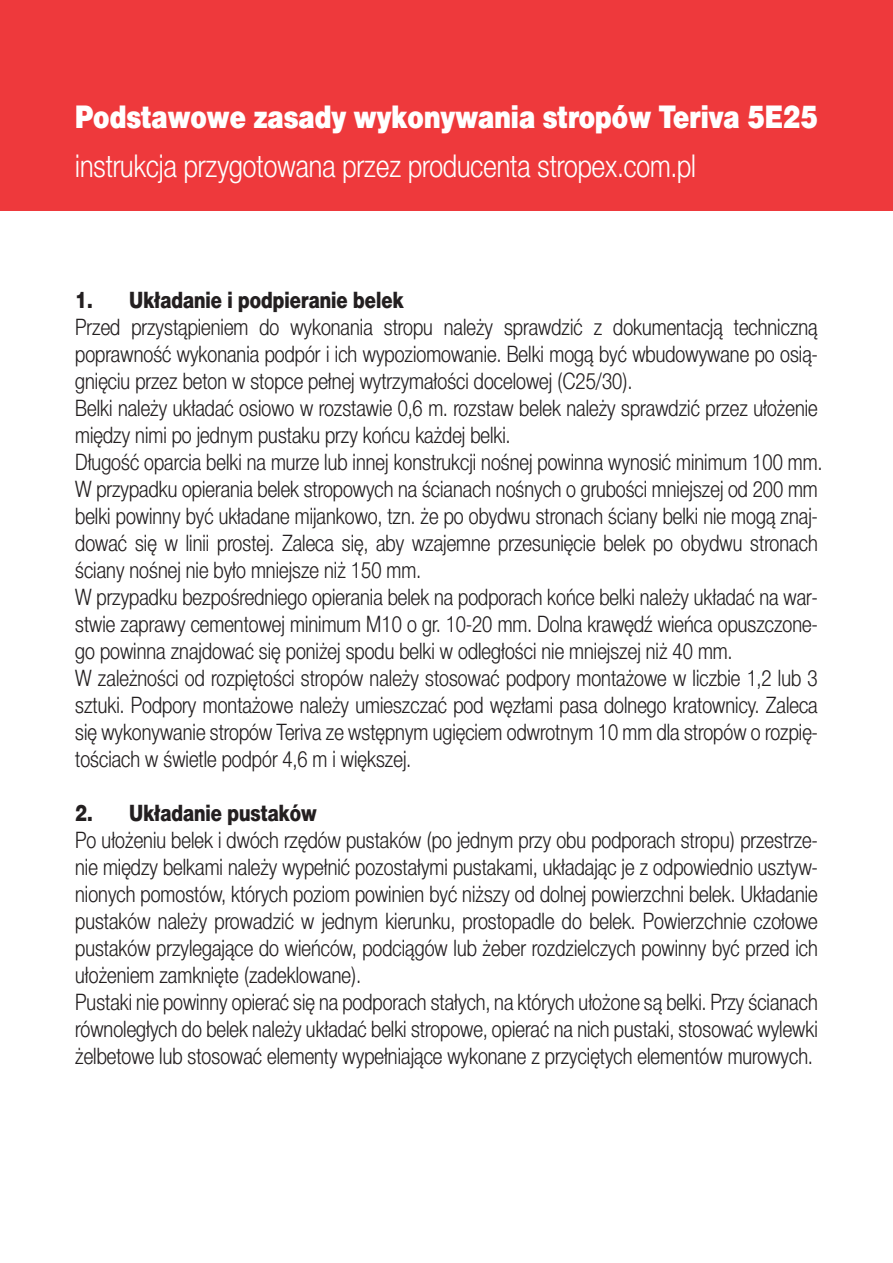
<style>
.page{position:relative;width:893px;height:1263px;background:#fff}
.page>*{position:absolute;margin:0;border:0;box-sizing:border-box;transform-origin:0 0}
.t1{font:31.2px "Switzer Cnd TTEFN Light";color:#fff}
.t2{font:31.2px "Switzer Cnd TTEFN Black";color:#fff}
.t3{font:22.5px/27px "Switzer Cnd TTEFN Light";color:#231f20}
.t4{font:22.5px "Switzer Cnd TTEFN Heavy";color:#231f20}
</style>
<div class="page">
<div style="left:0;top:0;width:893px;height:210px;background:#ee393c"></div>
<h1 class="t2" style="left:75px;top:98px;width:744px">Podstawowe zasady wykonywania stropów Teriva 5E25</h1>
<h1 class="t1" style="left:75px;top:147px;width:622px">instrukcja przygotowana przez producenta stropex.com.pl</h1>
<p class="t4" style="left:75px;top:286px;width:330px">1. Układanie i podpieranie belek</p>
<p class="t3" style="left:75px;top:313px;width:748px">Przed przystąpieniem do wykonania stropu należy sprawdzić z dokumentacją techniczną poprawność wykonania podpór i ich wypoziomowanie. Belki mogą być wbudowywane po osią&shy;gnięciu przez beton w stopce pełnej wytrzymałości docelowej (C25/30).<br>Belki należy układać osiowo w rozstawie 0,6 m. rozstaw belek należy sprawdzić przez ułożenie między nimi po jednym pustaku przy końcu każdej belki.<br>Długość oparcia belki na murze lub innej konstrukcji nośnej powinna wynosić minimum 100 mm.<br>W przypadku opierania belek stropowych na ścianach nośnych o grubości mniejszej od 200 mm belki powinny być układane mijankowo, tzn. że po obydwu stronach ściany belki nie mogą znaj&shy;dować się w linii prostej. Zaleca się, aby wzajemne przesunięcie belek po obydwu stronach ściany nośnej nie było mniejsze niż 150 mm.<br>W przypadku bezpośredniego opierania belek na podporach końce belki należy układać na war&shy;stwie zaprawy cementowej minimum M10 o gr. 10-20 mm. Dolna krawędź wieńca opuszczone&shy;go powinna znajdować się poniżej spodu belki w odległości nie mniejszej niż 40 mm.<br>W zależności od rozpiętości stropów należy stosować podpory montażowe w liczbie 1,2 lub 3 sztuki. Podpory montażowe należy umieszczać pod węzłami pasa dolnego kratownicy. Zaleca się wykonywanie stropów Teriva ze wstępnym ugięciem odwrotnym 10 mm dla stropów o rozpię&shy;tościach w świetle podpór 4,6 m i większej.</p>
<p class="t4" style="left:75px;top:799px;width:243px">2. Układanie pustaków</p>
<p class="t3" style="left:75px;top:826px;width:744px">Po ułożeniu belek i dwóch rzędów pustaków (po jednym przy obu podporach stropu) przestrze&shy;nie między belkami należy wypełnić pozostałymi pustakami, układając je z odpowiednio usztyw&shy;nionych pomostów, których poziom powinien być niższy od dolnej powierzchni belek. Układanie pustaków należy prowadzić w jednym kierunku, prostopadle do belek. Powierzchnie czołowe pustaków przylegające do wieńców, podciągów lub żeber rozdzielczych powinny być przed ich ułożeniem zamknięte (zadeklowane).<br>Pustaki nie powinny opierać się na podporach stałych, na których ułożone są belki. Przy ścianach równoległych do belek należy układać belki stropowe, opierać na nich pustaki, stosować wylewki żelbetowe lub stosować elementy wypełniające wykonane z przyciętych elementów murowych.</p>
</div>
